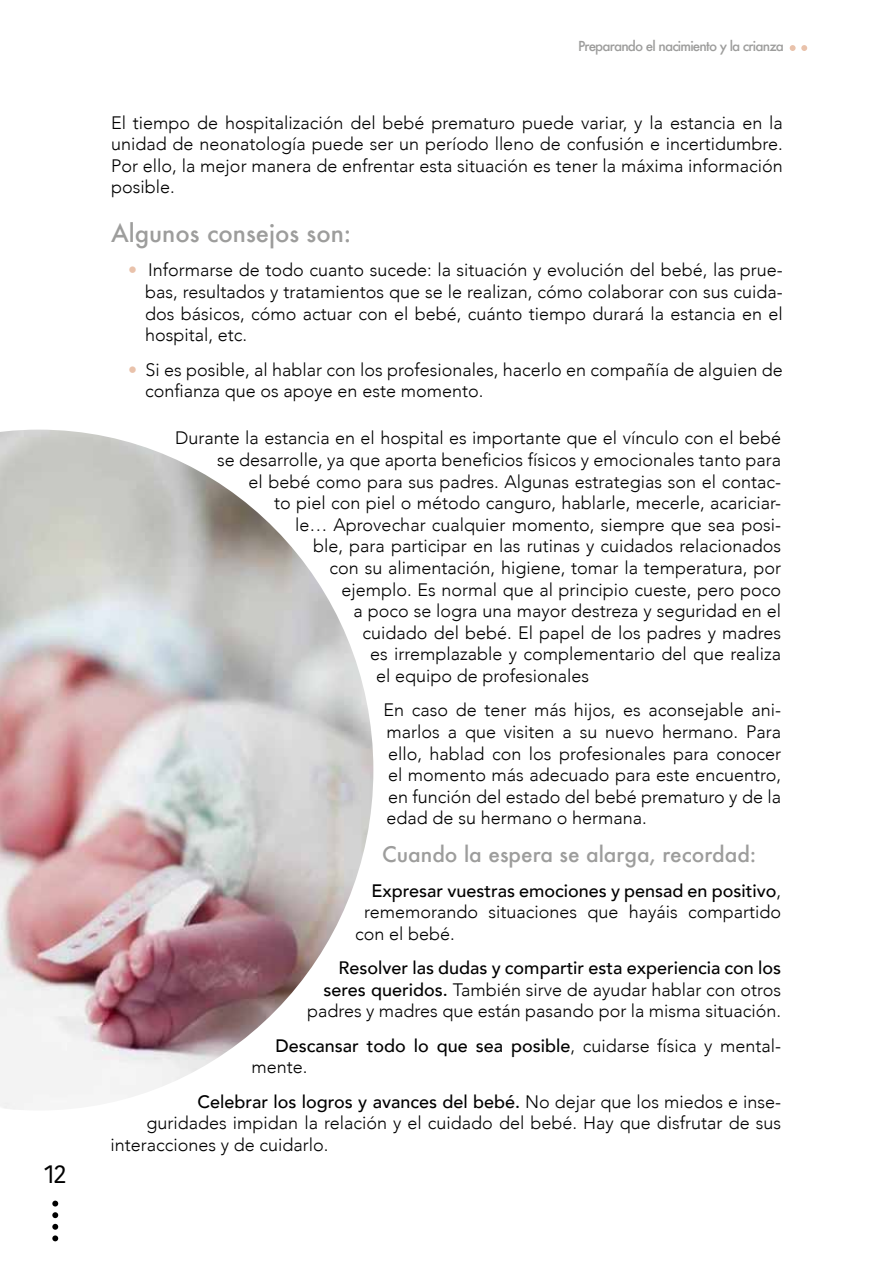
<style>
.page{position:relative;width:893px;height:1263px;background:#fff}
.page>*{position:absolute;margin:0;border:0;box-sizing:border-box;transform-origin:0 0}
.t1{font:27px "Kohinoor Devanagari";color:#000}
.t2{font:500 24px "Futura";color:#9d9d9c}
.t3{font:500 21px "Futura";color:#9d9d9c}
.t4{font:300 18px/21.6px "Avenir";color:#000;text-align:justify}
.t5{font:500 18px "Avenir";color:#000}
.t6{font:500 13.5px "Futura";letter-spacing:-.06em;color:#9d9d9c}
.s1{color:#e9c2ab}
.s2{font-weight:300}
.s3{font-weight:500}
</style>
<div class="page">
<svg style="left:52px;top:1200px;width:6px;height:6px"></svg>
<svg style="left:52px;top:1212px;width:6px;height:6px"></svg>
<svg style="left:52px;top:1224px;width:6px;height:17px"></svg>
<svg style="left:790px;top:45px;width:17px;height:6px"></svg>
<img style="left:0;top:429px;width:374px;height:681px">
<h1 class="t1" style="left:44px;top:1157px;width:24px">12</h1>
<p class="t6" style="left:578px;top:37px;width:207px">Preparando el nacimiento y la crianza</p>
<p class="t4" style="left:111px;top:112px;width:673px">El tiempo de hospitalización del bebé prematuro puede variar, y la estancia en la unidad de neonatología puede ser un período lleno de confusión e incertidumbre.<br>Por ello, la mejor manera de enfrentar esta situación es tener la máxima información posible.</p>
<h2 class="t2" style="left:111px;top:217px;width:242px">Algunos consejos son:</h2>
<p class="t4" style="left:145px;top:259px;width:639px;text-indent:-17px"><span class="s1">•</span> Informarse de todo cuanto sucede: la situación y evolución del bebé, las prue&shy;bas, resultados y tratamientos que se le realizan, cómo colaborar con sus cuida&shy;dos básicos, cómo actuar con el bebé, cuánto tiempo durará la estancia en el hospital, etc.</p>
<p class="t4" style="left:145px;top:359px;width:639px;text-indent:-17px"><span class="s1">•</span> Si es posible, al hablar con los profesionales, hacerlo en compañía de alguien de confianza que os apoye en este momento.</p>
<p class="t4" style="left:175px;top:427px;width:608px">Durante la estancia en el hospital es importante que el vínculo con el bebé</p>
<p class="t4" style="left:217px;top:449px;width:566px">se desarrolle, ya que aporta beneficios físicos y emocionales tanto para</p>
<p class="t4" style="left:249px;top:470px;width:534px">el bebé como para sus padres. Algunas estrategias son el contac-</p>
<p class="t4" style="left:274px;top:492px;width:509px">to piel con piel o método canguro, hablarle, mecerle, acariciar-</p>
<p class="t4" style="left:295px;top:514px;width:488px">le… Aprovechar cualquier momento, siempre que sea posi-</p>
<p class="t4" style="left:313px;top:535px;width:470px">ble, para participar en las rutinas y cuidados relacionados</p>
<p class="t4" style="left:330px;top:557px;width:453px">con su alimentación, higiene, tomar la temperatura, por</p>
<p class="t4" style="left:342px;top:578px;width:441px">ejemplo. Es normal que al principio cueste, pero poco</p>
<p class="t4" style="left:354px;top:600px;width:429px">a poco se logra una mayor destreza y seguridad en el</p>
<p class="t4" style="left:363px;top:622px;width:420px">cuidado del bebé. El papel de los padres y madres</p>
<p class="t4" style="left:370px;top:643px;width:412px">es irremplazable y complementario del que realiza</p>
<p class="t4" style="left:376px;top:665px;width:215px">el equipo de profesionales</p>
<p class="t4" style="left:384px;top:699px;width:399px">En caso de tener más hijos, es aconsejable ani&shy;marlos a que visiten a su nuevo hermano. Para ello, hablad con los profesionales para conocer el momento más adecuado para este encuentro, en función del estado del bebé prematuro y de la edad de su hermano o hermana.</p>
<p class="t3" style="left:382px;top:840px;width:376px">Cuando la espera se alarga, recordad:</p>
<p class="t5" style="left:372px;top:875px;width:411px">Expresar vuestras emociones y pensad en positivo<span class="s2">,</span></p>
<p class="t4" style="left:364px;top:901px;width:419px">rememorando situaciones que hayáis compartido</p>
<p class="t4" style="left:355px;top:923px;width:101px">con el bebé.</p>
<p class="t4" style="left:307px;top:957px;width:476px;text-align:right"><span class="s3">Resolver las dudas y compartir esta experiencia con los seres queridos.</span> También sirve de ayudar hablar con otros padres y madres que están pasando por la misma situación.</p>
<p class="t4" style="left:252px;top:1035px;width:531px;text-indent:24px"><span class="s3">Descansar todo lo que sea posible</span>, cuidarse física y mental&shy;mente.</p>
<p class="t5" style="left:198px;top:1086px;width:585px">Celebrar los logros y avances del bebé. <span class="s2">No dejar que los miedos e inse-</span></p>
<p class="t4" style="left:147px;top:1112px;width:636px">guridades impidan la relación y el cuidado del bebé. Hay que disfrutar de sus</p>
<p class="t4" style="left:111px;top:1134px;width:220px">interacciones y de cuidarlo.</p>
</div>
